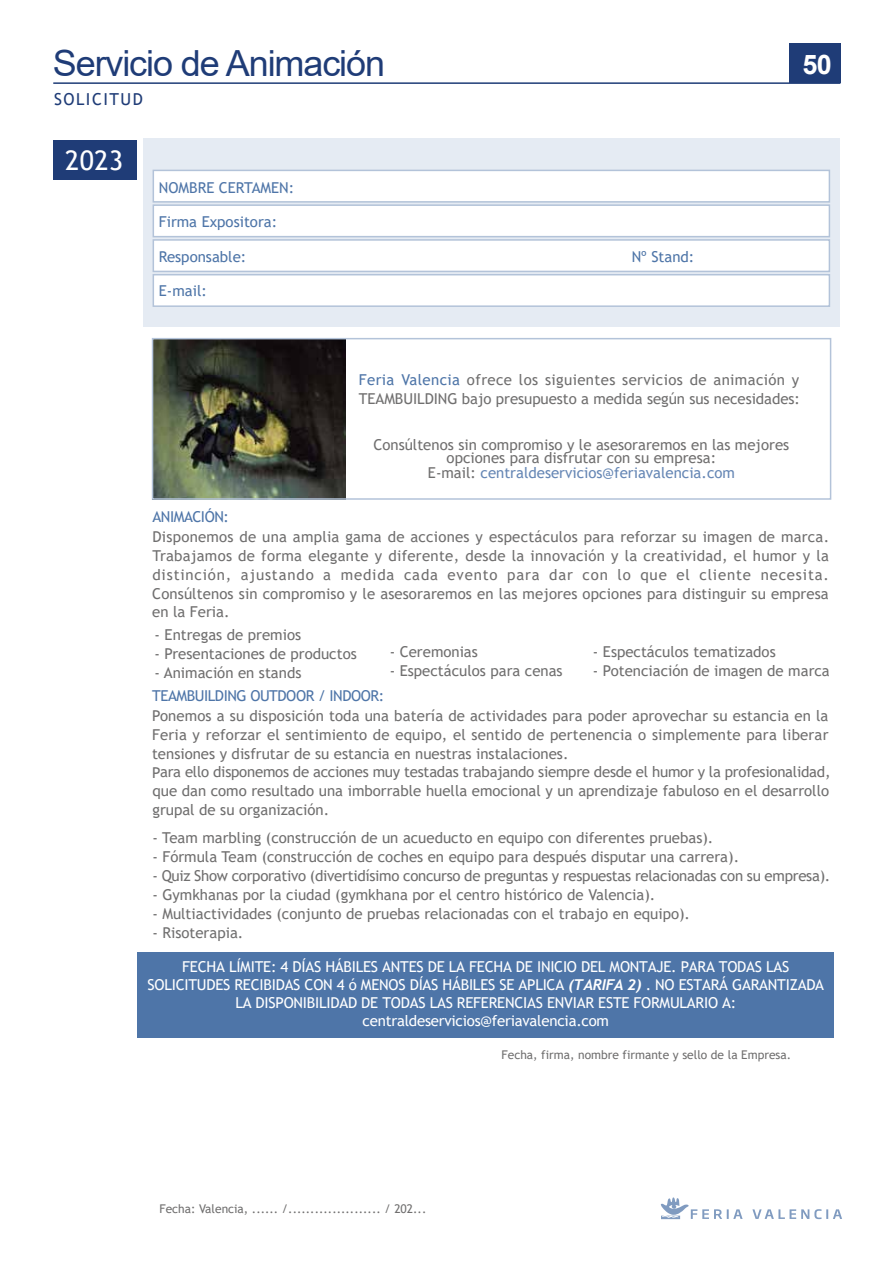
<style>
.page{position:relative;width:893px;height:1262px;background:#fff}
.page>*{position:absolute;margin:0;border:0;box-sizing:border-box;transform-origin:0 0}
.t1{font:36px "Arial";letter-spacing:-.03em;color:#1f3c77}
.t2{font:27px "Trebuchet MS";color:#fff}
.t3{font:700 27px "Arial";color:#fff}
.t4{font:16.5px "Trebuchet MS";letter-spacing:.09em;color:#1f3c77}
.t5{font:15px/18.9px "Trebuchet MS";color:#706f6f}
.t6{font:15px/18px "Trebuchet MS";letter-spacing:-.015em;color:#fff;text-align:center}
.t7{font:15px "Trebuchet MS";letter-spacing:-.02em;color:#706f6f}
.t8{font:15px "Trebuchet MS";color:#4e75a8}
.t9{font:15px "Trebuchet MS";color:#6687b5}
.t10{font:15px "Trebuchet MS";letter-spacing:-.03em;color:#4e75a8}
.t11{font:12px "Trebuchet MS";color:#706f6f}
.s1{color:#4e75a8}
.s2{color:#706f6f}
.s3{font-family:"Trebuchet";font-weight:700;font-style:italic}
</style>
<div class="page">
<hr style="left:53px;top:82px;width:787px;height:2px;background:#1f3c77">
<div style="left:788px;top:44px;width:52px;height:39px;background:#1f3c77"></div>
<img style="left:155px;top:341px;width:190px;height:156px">
<div style="left:152px;top:338px;width:679px;height:162px;border:2px solid #b3c3d9"></div>
<div style="left:143px;top:138px;width:696px;height:189px;background:#e5ebf3"></div>
<div style="left:152px;top:170px;width:678px;height:33px;background:#fff;border:2px solid #b3c3d9"></div>
<div style="left:152px;top:204px;width:678px;height:33px;background:#fff;border:2px solid #b3c3d9"></div>
<div style="left:152px;top:239px;width:678px;height:33px;background:#fff;border:2px solid #b3c3d9"></div>
<div style="left:152px;top:274px;width:678px;height:33px;background:#fff;border:2px solid #b3c3d9"></div>
<svg style="left:660px;top:1197px;width:82px;height:22px"></svg>
<svg style="left:752px;top:1209px;width:90px;height:10px"></svg>
<div style="left:53px;top:140px;width:84px;height:39px;background:#1f3c77"></div>
<div style="left:137px;top:951px;width:697px;height:86px;background:#4e75a8"></div>
<h1 class="t1" style="left:53px;top:38px;width:334px">Servicio de Animación</h1>
<h2 class="t3" style="left:802px;top:45px;width:31px">50</h2>
<p class="t4" style="left:54px;top:89px;width:90px">SOLICITUD</p>
<h2 class="t2" style="left:65px;top:144px;width:60px">2023</h2>
<p class="t8" style="left:159px;top:178px;width:137px">NOMBRE CERTAMEN:</p>
<p class="t8" style="left:159px;top:212px;width:120px">Firma Expositora:</p>
<p class="t8" style="left:159px;top:247px;width:89px">Responsable:</p>
<p class="t8" style="left:631px;top:247px;width:64px">Nº Stand:</p>
<p class="t8" style="left:159px;top:281px;width:50px">E-mail:</p>
<p class="t5" style="left:359px;top:370px;width:442px"><span class="s1">Feria Valencia</span> ofrece los siguientes servicios de animación y<br>TEAMBUILDING bajo presupuesto a medida según sus necesidades:</p>
<p class="t5" style="left:373px;top:438px;width:417px;line-height:13px;text-align:center">Consúltenos sin compromiso y le asesoraremos en las mejores opciones para disfrutar con su empresa:</p>
<p class="t9" style="left:428px;top:463px;width:308px"><span class="s2">E-mail:</span> centraldeservicios@feriavalencia.com</p>
<p class="t10" style="left:152px;top:507px;width:78px">ANIMACIÓN:</p>
<p class="t5" style="left:152px;top:527px;width:678px;text-align:justify">Disponemos de una amplia gama de acciones y espectáculos para reforzar su imagen de marca.<br>Trabajamos de forma elegante y diferente, desde la innovación y la creatividad, el humor y la distinción, ajustando a medida cada evento para dar con lo que el cliente necesita.<br>Consúltenos sin compromiso y le asesoraremos en las mejores opciones para distinguir su empresa en la Feria.</p>
<p class="t5" style="left:155px;top:625px;width:148px">- Entregas de premios</p>
<p class="t5" style="left:155px;top:644px;width:204px">- Presentaciones de productos</p>
<p class="t5" style="left:155px;top:663px;width:148px">- Animación en stands</p>
<p class="t5" style="left:593px;top:642px;width:184px">- Espectáculos tematizados</p>
<p class="t5" style="left:593px;top:661px;width:238px">- Potenciación de imagen de marca</p>
<p class="t5" style="left:390px;top:642px;width:90px">- Ceremonias</p>
<p class="t5" style="left:390px;top:661px;width:174px">- Espectáculos para cenas</p>
<p class="t10" style="left:152px;top:685px;width:233px">TEAMBUILDING OUTDOOR / INDOOR:</p>
<p class="t5" style="left:152px;top:705px;width:680px">Ponemos a su disposición toda una batería de actividades para poder aprovechar su estancia en la Feria y reforzar el sentimiento de equipo, el sentido de pertenencia o simplemente para liberar tensiones y disfrutar de su estancia en nuestras instalaciones.<br>Para ello disponemos de acciones muy testadas trabajando siempre desde el humor y la profesionalidad, que dan como resultado una imborrable huella emocional y un aprendizaje fabuloso en el desarrollo grupal de su organización.</p>
<p class="t5" style="left:152px;top:827px;width:562px">- Team marbling (construcción de un acueducto en equipo con diferentes pruebas).</p>
<p class="t5" style="left:152px;top:847px;width:588px">- Fórmula Team (construcción de coches en equipo para después disputar una carrera).</p>
<p class="t7" style="left:152px;top:866px;width:679px">- Quiz Show corporativo (divertidísimo concurso de preguntas y respuestas relacionadas con su empresa).</p>
<p class="t5" style="left:152px;top:885px;width:504px">- Gymkhanas por la ciudad (gymkhana por el centro histórico de Valencia).</p>
<p class="t5" style="left:152px;top:904px;width:539px">- Multiactividades (conjunto de pruebas relacionadas con el trabajo en equipo).</p>
<p class="t5" style="left:152px;top:923px;width:92px">- Risoterapia.</p>
<p class="t6" style="left:147px;top:957px;width:678px">FECHA LÍMITE: 4 DÍAS HÁBILES ANTES DE LA FECHA DE INICIO DEL MONTAJE. PARA TODAS LAS SOLICITUDES RECIBIDAS CON 4 ó MENOS DÍAS HÁBILES SE APLICA <span class="s3">(TARIFA 2)</span> . NO ESTARÁ GARANTIZADA LA DISPONIBILIDAD DE TODAS LAS REFERENCIAS ENVIAR ESTE FORMULARIO A: centraldeservicios@feriavalencia.com</p>
<p class="t11" style="left:501px;top:1046px;width:291px">Fecha, firma, nombre firmante y sello de la Empresa.</p>
<p class="t11" style="left:159px;top:1200px;width:268px">Fecha: Valencia, ...... /..................... / 202...</p>
</div>
